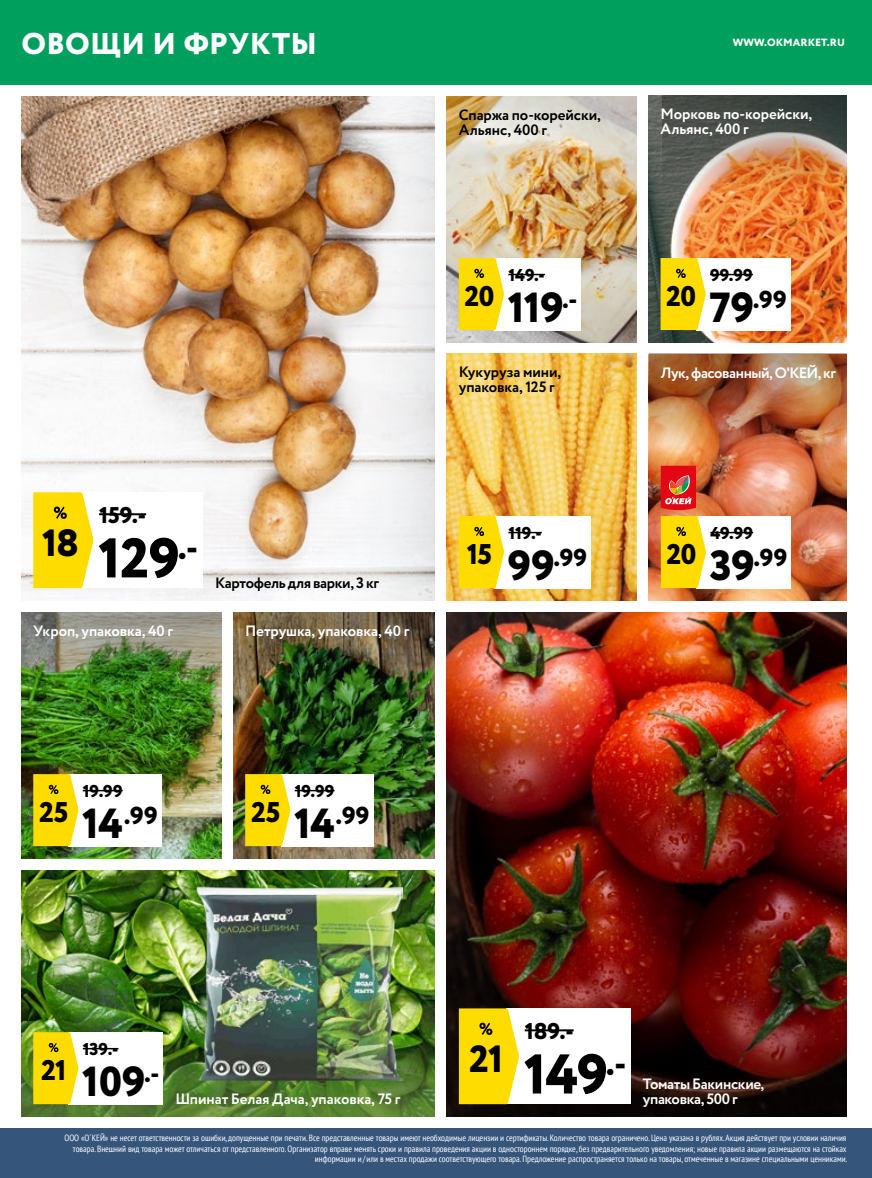
<style>
.page{position:relative;width:872px;height:1178px;background:#fff}
.page>*{position:absolute;margin:0;border:0;box-sizing:border-box;transform-origin:0 0}
.t1{font:800 55.8px "Circe";letter-spacing:-.01em;color:#000}
.t2{font:800 42px "Circe";color:#000}
.t3{font:800 37.95px "Circe";color:#000}
.t4{font:800 30px "Circe";letter-spacing:.015em;color:#fff}
.t5{font:800 28.5px "Circe";letter-spacing:-.015em;color:#000}
.t6{font:800 24.45px "Circe";letter-spacing:.01em;color:#000}
.t7{font:800 22.8px "Circe";color:#000}
.t8{font:800 17.1px "Circe";color:#000}
.t9{font:700 15px/15px "Circe";letter-spacing:-.01em;color:#fff}
.t10{font:700 15px/15px "Circe";letter-spacing:-.005em;color:#000}
.t11{font:700 15px "Circe";letter-spacing:-.03em;color:#fff}
.t12{font:700 15px "Circe";letter-spacing:-.025em;color:#000}
.t13{font:800 10.5px "Circe";letter-spacing:.01em;color:#fff}
.t14{font:condensed 9px/10.5px "PT Sans";color:#fff;text-align:right}
.s1{font-size:42px}
</style>
<div class="page">
<img style="left:648px;top:96px;width:198px;height:246px">
<img style="left:648px;top:468px;width:198px;height:132px">
<img style="left:447px;top:612px;width:399px;height:504px">
<img style="left:21px;top:96px;width:414px;height:504px">
<img style="left:21px;top:870px;width:414px;height:150px">
<img style="left:21px;top:1020px;width:414px;height:96px">
<img style="left:447px;top:96px;width:189px;height:246px">
<img style="left:447px;top:354px;width:189px;height:246px">
<img style="left:662px;top:96px;width:184px;height:114px">
<img style="left:648px;top:354px;width:198px;height:114px">
<img style="left:21px;top:708px;width:200px;height:150px">
<img style="left:233px;top:612px;width:202px;height:246px">
<img style="left:21px;top:612px;width:200px;height:96px">
<svg style="left:661px;top:466px;width:35px;height:44px;background:#dc3232"></svg>
<img style="left:197px;top:886px;width:205px;height:194px">
<div style="left:0;top:1128px;width:872px;height:50px;background:#35557b"></div>
<div style="left:80px;top:492px;width:123px;height:96px;background:#fff"></div>
<hr style="left:99px;top:513px;width:47px;height:2px;background:#000">
<svg style="left:33px;top:492px;width:60px;height:96px;background:#fbdc17"></svg>
<div style="left:506px;top:1008px;width:125px;height:96px;background:#fff"></div>
<hr style="left:525px;top:1029px;width:48px;height:2px;background:#000">
<svg style="left:459px;top:1008px;width:60px;height:96px;background:#fadb17"></svg>
<div style="left:69px;top:1032px;width:94px;height:72px;background:#fff"></div>
<hr style="left:83px;top:1048px;width:35px;height:1px;background:#000">
<svg style="left:33px;top:1032px;width:45px;height:72px;background:#fadb15"></svg>
<div style="left:696px;top:516px;width:95px;height:72px;background:#fff"></div>
<hr style="left:710px;top:532px;width:43px;height:1px;background:#000">
<svg style="left:661px;top:516px;width:45px;height:72px;background:#fbdc17"></svg>
<div style="left:69px;top:774px;width:93px;height:72px;background:#fff"></div>
<hr style="left:83px;top:790px;width:40px;height:1px;background:#000">
<svg style="left:33px;top:774px;width:45px;height:72px;background:#fada15"></svg>
<div style="left:280px;top:774px;width:93px;height:72px;background:#fff"></div>
<hr style="left:295px;top:790px;width:39px;height:1px;background:#000">
<svg style="left:245px;top:774px;width:45px;height:72px;background:#fadb15"></svg>
<div style="left:696px;top:258px;width:94px;height:72px;background:#fff"></div>
<hr style="left:710px;top:274px;width:43px;height:1px;background:#000">
<svg style="left:660px;top:258px;width:46px;height:72px;background:#f9da19"></svg>
<div style="left:494px;top:516px;width:97px;height:72px;background:#fff"></div>
<hr style="left:508px;top:532px;width:34px;height:1px;background:#000">
<svg style="left:459px;top:516px;width:45px;height:72px;background:#fbdc17"></svg>
<div style="left:494px;top:258px;width:87px;height:72px;background:#fff"></div>
<hr style="left:508px;top:274px;width:37px;height:1px;background:#000">
<svg style="left:459px;top:258px;width:45px;height:72px;background:#fbdc17"></svg>
<div style="left:0;top:0;width:872px;height:84px;background:#009f5e"></div>
<h3 class="t4" style="left:21px;top:23px;width:297px">ОВОЩИ И ФРУКТЫ</h3>
<p class="t13" style="left:733px;top:35px;width:113px">WWW.OKMARKET.RU</p>
<h3 class="t10" style="left:459px;top:108px;width:144px">Спаржа по-корейски,<br>Альянс, 400 г</h3>
<h3 class="t9" style="left:660px;top:107px;width:153px">Морковь по-корейски,<br>Альянс, 400 г</h3>
<h3 class="t8" style="left:508px;top:264px;width:38px">149.-</h3>
<h3 class="t8" style="left:710px;top:264px;width:44px">99.99</h3>
<h3 class="t5" style="left:464px;top:277px;width:31px">20</h3>
<h2 class="t2" style="left:508px;top:279px;width:71px">119<sup>.-</sup></h2>
<h3 class="t5" style="left:666px;top:277px;width:31px">20</h3>
<h3 class="t6" style="left:709px;top:283px;width:79px"><span class="s1">79</span>.99</h3>
<h3 class="t10" style="left:459px;top:365px;width:104px">Кукуруза мини, упаковка, 125 г</h3>
<h3 class="t11" style="left:661px;top:362px;width:177px">Лук, фасованный, О'КЕЙ, кг</h3>
<h3 class="t7" style="left:99px;top:500px;width:49px">159.-</h3>
<h3 class="t3" style="left:42px;top:517px;width:38px">18</h3>
<h1 class="t1" style="left:98px;top:520px;width:101px">129<sup>.-</sup></h1>
<h3 class="t12" style="left:215px;top:573px;width:165px">Картофель для варки, 3 кг</h3>
<h3 class="t5" style="left:467px;top:535px;width:27px">15</h3>
<h3 class="t8" style="left:508px;top:522px;width:35px">119.-</h3>
<h3 class="t6" style="left:508px;top:541px;width:81px"><span class="s1">99</span>.99</h3>
<h3 class="t5" style="left:666px;top:535px;width:31px">20</h3>
<h3 class="t8" style="left:710px;top:522px;width:44px">49.99</h3>
<h3 class="t6" style="left:709px;top:541px;width:79px"><span class="s1">39</span>.99</h3>
<h3 class="t9" style="left:33px;top:624px;width:141px">Укроп, упаковка, 40 г</h3>
<h3 class="t9" style="left:245px;top:624px;width:166px">Петрушка, упаковка, 40 г</h3>
<h3 class="t8" style="left:83px;top:780px;width:41px">19.99</h3>
<h3 class="t8" style="left:295px;top:780px;width:41px">19.99</h3>
<h3 class="t5" style="left:39px;top:793px;width:31px">25</h3>
<h3 class="t6" style="left:82px;top:799px;width:77px"><span class="s1">14</span>.99</h3>
<h3 class="t5" style="left:251px;top:793px;width:31px">25</h3>
<h3 class="t6" style="left:294px;top:799px;width:77px"><span class="s1">14</span>.99</h3>
<h3 class="t5" style="left:41px;top:1051px;width:27px">21</h3>
<h3 class="t8" style="left:83px;top:1038px;width:37px">139.-</h3>
<h2 class="t2" style="left:82px;top:1053px;width:65px">109</h2>
<h3 class="t6" style="left:144px;top:1057px;width:17px">.-</h3>
<h3 class="t9" style="left:175px;top:1092px;width:227px">Шпинат Белая Дача, упаковка, 75 г</h3>
<h3 class="t3" style="left:469px;top:1033px;width:36px">21</h3>
<h3 class="t7" style="left:525px;top:1016px;width:50px">189.-</h3>
<h1 class="t1" style="left:524px;top:1036px;width:104px">149<sup>.-</sup></h1>
<h3 class="t9" style="left:643px;top:1077px;width:123px">Томаты Бакинские,</h3>
<h3 class="t9" style="left:643px;top:1092px;width:96px">упаковка, 500 г</h3>
<p class="t14" style="left:64px;top:1132px;width:784px">ООО «О´КЕЙ» не несет ответственности за ошибки, допущенные при печати. Все представленные товары имеют необходимые лицензии и сертификаты. Количество товара ограничено. Цена указана в рублях. Акция действует при условии наличия товара. Внешний вид товара может отличаться от представленного. Организатор вправе менять сроки и правила проведения акции в одностороннем порядке, без предварительного уведомления; новые правила акции размещаются на стойках информации и / или в местах продажи соответствующего товара. Предложение распространяется только на товары, отмеченные в магазине специальными ценниками.</p>
</div>
